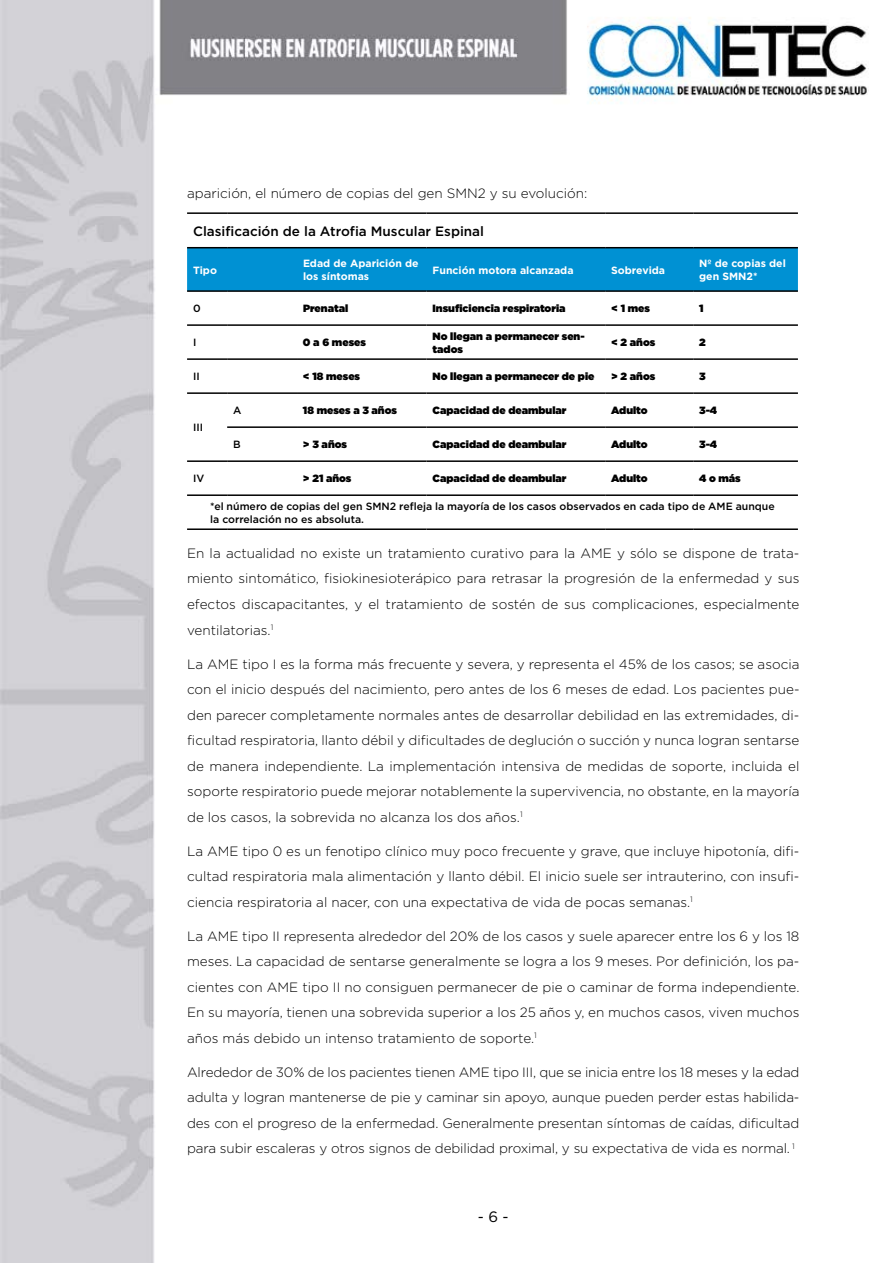
<style>
.page{position:relative;width:893px;height:1263px;background:#fff}
.page>*{position:absolute;margin:0;border:0;box-sizing:border-box;transform-origin:0 0}
.t1{font:15px "Gotham";color:#000}
.t2{font:300 13.5px/25.5px "Gotham";color:#000;text-align:justify}
.t3{font:500 13.5px "Gotham";color:#000}
.t4{font:900 10.5px/12.6px "Gotham";color:#000}
.t5{font:500 10.5px/12.6px "Gotham";color:#000}
.t6{font:700 10.5px/12.6px "Gotham";color:#fff}
</style>
<div class="page">
<img style="left:0;top:0;width:869px;height:1262px">
<div style="left:187px;top:248px;width:611px;height:42px;background:#0091d3"></div>
<hr style="left:187px;top:212px;width:40px;height:2px;background:#000">
<hr style="left:227px;top:212px;width:70px;height:2px;background:#000">
<hr style="left:297px;top:212px;width:130px;height:2px;background:#000">
<hr style="left:427px;top:212px;width:178px;height:2px;background:#000">
<hr style="left:605px;top:212px;width:88px;height:2px;background:#000">
<hr style="left:693px;top:212px;width:105px;height:2px;background:#000">
<hr style="left:187px;top:247px;width:40px;height:1px;background:#000">
<hr style="left:227px;top:247px;width:70px;height:1px;background:#000">
<hr style="left:297px;top:247px;width:130px;height:1px;background:#000">
<hr style="left:427px;top:247px;width:178px;height:1px;background:#000">
<hr style="left:605px;top:247px;width:88px;height:1px;background:#000">
<hr style="left:693px;top:247px;width:105px;height:1px;background:#000">
<hr style="left:187px;top:290px;width:40px;height:2px;background:#000">
<hr style="left:227px;top:290px;width:70px;height:2px;background:#000">
<hr style="left:297px;top:290px;width:130px;height:2px;background:#000">
<hr style="left:427px;top:290px;width:178px;height:2px;background:#000">
<hr style="left:605px;top:290px;width:88px;height:2px;background:#000">
<hr style="left:693px;top:290px;width:105px;height:2px;background:#000">
<hr style="left:187px;top:324px;width:40px;height:2px;background:#000">
<hr style="left:227px;top:324px;width:70px;height:2px;background:#000">
<hr style="left:297px;top:324px;width:130px;height:2px;background:#000">
<hr style="left:427px;top:324px;width:178px;height:2px;background:#000">
<hr style="left:605px;top:324px;width:88px;height:2px;background:#000">
<hr style="left:693px;top:324px;width:105px;height:2px;background:#000">
<hr style="left:187px;top:358px;width:40px;height:2px;background:#000">
<hr style="left:227px;top:358px;width:70px;height:2px;background:#000">
<hr style="left:297px;top:358px;width:130px;height:2px;background:#000">
<hr style="left:427px;top:358px;width:178px;height:2px;background:#000">
<hr style="left:605px;top:358px;width:88px;height:2px;background:#000">
<hr style="left:693px;top:358px;width:105px;height:2px;background:#000">
<hr style="left:187px;top:392px;width:40px;height:2px;background:#000">
<hr style="left:227px;top:392px;width:70px;height:2px;background:#000">
<hr style="left:297px;top:392px;width:130px;height:2px;background:#000">
<hr style="left:427px;top:392px;width:178px;height:2px;background:#000">
<hr style="left:605px;top:392px;width:88px;height:2px;background:#000">
<hr style="left:693px;top:392px;width:105px;height:2px;background:#000">
<hr style="left:227px;top:426px;width:70px;height:2px;background:#000">
<hr style="left:297px;top:426px;width:130px;height:2px;background:#000">
<hr style="left:427px;top:426px;width:178px;height:2px;background:#000">
<hr style="left:605px;top:426px;width:88px;height:2px;background:#000">
<hr style="left:693px;top:426px;width:105px;height:2px;background:#000">
<hr style="left:187px;top:460px;width:40px;height:2px;background:#000">
<hr style="left:227px;top:460px;width:70px;height:2px;background:#000">
<hr style="left:297px;top:460px;width:130px;height:2px;background:#000">
<hr style="left:427px;top:460px;width:178px;height:2px;background:#000">
<hr style="left:605px;top:460px;width:88px;height:2px;background:#000">
<hr style="left:693px;top:460px;width:105px;height:2px;background:#000">
<hr style="left:187px;top:494px;width:40px;height:2px;background:#000">
<hr style="left:227px;top:494px;width:70px;height:2px;background:#000">
<hr style="left:297px;top:494px;width:130px;height:2px;background:#000">
<hr style="left:427px;top:494px;width:178px;height:2px;background:#000">
<hr style="left:605px;top:494px;width:88px;height:2px;background:#000">
<hr style="left:693px;top:494px;width:105px;height:2px;background:#000">
<hr style="left:187px;top:528px;width:40px;height:2px;background:#000">
<hr style="left:227px;top:528px;width:70px;height:2px;background:#000">
<hr style="left:297px;top:528px;width:130px;height:2px;background:#000">
<hr style="left:427px;top:528px;width:178px;height:2px;background:#000">
<hr style="left:605px;top:528px;width:88px;height:2px;background:#000">
<hr style="left:693px;top:528px;width:105px;height:2px;background:#000">
<p class="t2" style="left:187px;top:180px;width:402px">aparición, el número de copias del gen SMN2 y su evolución:</p>
<p class="t3" style="left:193px;top:223px;width:292px">Clasificación de la Atrofia Muscular Espinal</p>
<p class="t6" style="left:193px;top:263px;width:25px">Tipo</p>
<p class="t6" style="left:303px;top:257px;width:117px">Edad de Aparición de los síntomas</p>
<p class="t6" style="left:433px;top:263px;width:142px">Función motora alcanzada</p>
<p class="t6" style="left:611px;top:263px;width:55px">Sobrevida</p>
<p class="t6" style="left:699px;top:257px;width:88px">Nº de copias del gen SMN2*</p>
<p class="t5" style="left:193px;top:302px;width:9px">0</p>
<p class="t4" style="left:303px;top:302px;width:47px">Prenatal</p>
<p class="t4" style="left:433px;top:302px;width:134px">Insuficiencia respiratoria</p>
<p class="t4" style="left:611px;top:302px;width:40px">&lt; 1 mes</p>
<p class="t4" style="left:699px;top:302px;width:6px">1</p>
<p class="t5" style="left:193px;top:336px;width:5px">I</p>
<p class="t4" style="left:303px;top:336px;width:64px">0 a 6 meses</p>
<p class="t4" style="left:433px;top:330px;width:154px">No llegan a permanecer sen&shy;tados</p>
<p class="t4" style="left:611px;top:336px;width:46px">&lt; 2 años</p>
<p class="t4" style="left:699px;top:336px;width:8px">2</p>
<p class="t5" style="left:193px;top:370px;width:8px">II</p>
<p class="t4" style="left:303px;top:370px;width:59px">&lt; 18 meses</p>
<p class="t4" style="left:433px;top:370px;width:163px">No llegan a permanecer de pie</p>
<p class="t4" style="left:611px;top:370px;width:46px">&gt; 2 años</p>
<p class="t4" style="left:699px;top:370px;width:8px">3</p>
<p class="t5" style="left:193px;top:421px;width:11px">III</p>
<p class="t5" style="left:233px;top:404px;width:10px">A</p>
<p class="t4" style="left:303px;top:404px;width:95px">18 meses a 3 años</p>
<p class="t4" style="left:433px;top:404px;width:135px">Capacidad de deambular</p>
<p class="t4" style="left:611px;top:404px;width:38px">Adulto</p>
<p class="t4" style="left:699px;top:404px;width:20px">3-4</p>
<p class="t5" style="left:233px;top:438px;width:9px">B</p>
<p class="t4" style="left:303px;top:438px;width:46px">&gt; 3 años</p>
<p class="t4" style="left:433px;top:438px;width:135px">Capacidad de deambular</p>
<p class="t4" style="left:611px;top:438px;width:38px">Adulto</p>
<p class="t4" style="left:699px;top:438px;width:20px">3-4</p>
<p class="t5" style="left:193px;top:472px;width:13px">IV</p>
<p class="t4" style="left:303px;top:472px;width:50px">&gt; 21 años</p>
<p class="t4" style="left:433px;top:472px;width:135px">Capacidad de deambular</p>
<p class="t4" style="left:611px;top:472px;width:38px">Adulto</p>
<p class="t4" style="left:699px;top:472px;width:43px">4 o más</p>
<p class="t5" style="left:210px;top:500px;width:566px">*el número de copias del gen SMN2 refleja la mayoría de los casos observados en cada tipo de AME aunque la correlación no es absoluta.</p>
<p class="t2" style="left:187px;top:540px;width:614px">En la actualidad no existe un tratamiento curativo para la AME y sólo se dispone de trata&shy;miento sintomático, fisiokinesioterápico para retrasar la progresión de la enfermedad y sus efectos discapacitantes, y el tratamiento de sostén de sus complicaciones, especialmente ventilatorias.<sup>1</sup></p>
<p class="t2" style="left:187px;top:651px;width:614px">La AME tipo I es la forma más frecuente y severa, y representa el 45% de los casos; se asocia con el inicio después del nacimiento, pero antes de los 6 meses de edad. Los pacientes pue&shy;den parecer completamente normales antes de desarrollar debilidad en las extremidades, di&shy;ficultad respiratoria, llanto débil y dificultades de deglución o succión y nunca logran sentarse de manera independiente. La implementación intensiva de medidas de soporte, incluida el soporte respiratorio puede mejorar notablemente la supervivencia, no obstante, en la mayoría de los casos, la sobrevida no alcanza los dos años.<sup>1</sup></p>
<p class="t2" style="left:187px;top:838px;width:614px">La AME tipo 0 es un fenotipo clínico muy poco frecuente y grave, que incluye hipotonía, difi&shy;cultad respiratoria mala alimentación y llanto débil. El inicio suele ser intrauterino, con insufi&shy;ciencia respiratoria al nacer, con una expectativa de vida de pocas semanas.<sup>1</sup></p>
<p class="t2" style="left:187px;top:923px;width:614px">La AME tipo II representa alrededor del 20% de los casos y suele aparecer entre los 6 y los 18 meses. La capacidad de sentarse generalmente se logra a los 9 meses. Por definición, los pa&shy;cientes con AME tipo II no consiguen permanecer de pie o caminar de forma independiente.<br>En su mayoría, tienen una sobrevida superior a los 25 años y, en muchos casos, viven muchos años más debido un intenso tratamiento de soporte.<sup>1</sup></p>
<p class="t2" style="left:187px;top:1059px;width:614px">Alrededor de 30% de los pacientes tienen AME tipo III, que se inicia entre los 18 meses y la edad adulta y logran mantenerse de pie y caminar sin apoyo, aunque pueden perder estas habilida&shy;des con el progreso de la enfermedad. Generalmente presentan síntomas de caídas, dificultad para subir escaleras y otros signos de debilidad proximal, y su expectativa de vida es normal. <sup>1</sup></p>
<p class="t1" style="left:478px;top:1208px;width:32px">- 6 -</p>
</div>
